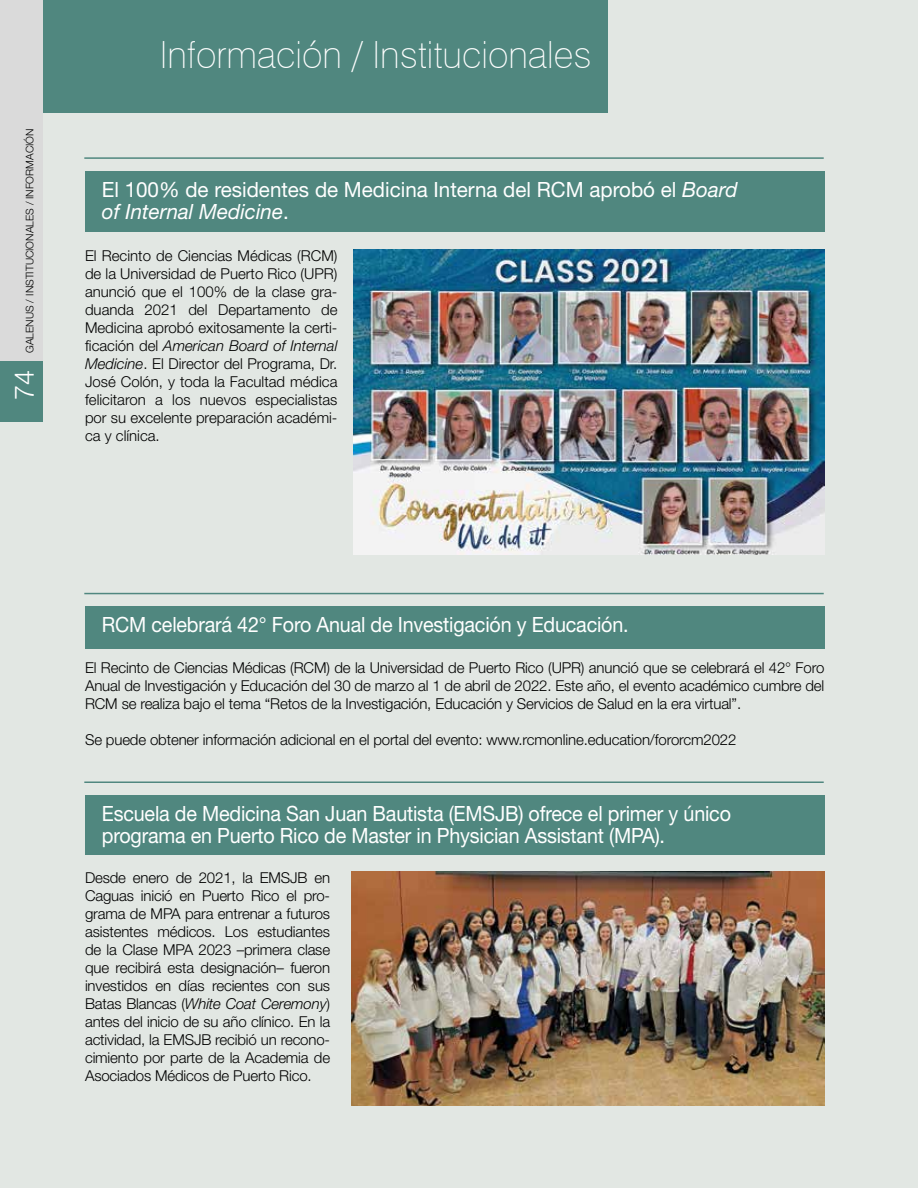
<style>
.page{position:relative;width:918px;height:1188px;background:#e2e7e3}
.page>*{position:absolute;margin:0;border:0;box-sizing:border-box;transform-origin:0 0}
.t1{font:100 37.5px "Swiss 721 BT";color:#fff}
.t2{font:300 27px "Helvetica Neue";color:#fff}
.t3{font:21px/22.5px "Helvetica Neue LT Std";letter-spacing:-.01em;color:#fff;scale:.94 1}
.t4{font:21px/22.5px "Helvetica Neue LT Std";letter-spacing:-.01em;color:#fff}
.t5{font:300 15px/18px "Helvetica Neue";letter-spacing:-.01em;color:#000;text-align:justify}
.t6{font:300 10.5px "Helvetica Neue";color:#000}
.s1{font-style:italic}
</style>
<div class="page">
<div style="left:43px;top:0;width:565px;height:112px;background:#50877f"></div>
<hr style="left:84px;top:157px;width:740px;height:2px;background:#50877f">
<hr style="left:84px;top:593px;width:740px;height:1px;background:#50877f">
<hr style="left:84px;top:782px;width:740px;height:1px;background:#50877f">
<div style="left:85px;top:171px;width:739px;height:61px;background:#50877f"></div>
<div style="left:85px;top:607px;width:739px;height:42px;background:#50877f"></div>
<div style="left:85px;top:795px;width:739px;height:60px;background:#50877f"></div>
<hr style="left:917px;top:0;width:1px;height:112px;background:#50877f">
<img style="left:353px;top:249px;width:471px;height:305px">
<img style="left:351px;top:872px;width:473px;height:234px">
<div style="left:0;top:0;width:43px;height:412px;background:#dadada"></div>
<div style="left:0;top:361px;width:43px;height:61px;background:#50877f"></div>
<p class="t6" style="left:23px;top:353px;width:226px;rotate:-90deg">GALENUS / INSTITUCIONALES / INFORMACIÓN</p>
<h2 class="t2" style="left:8px;top:400px;width:32px;rotate:-90deg">74</h2>
<h1 class="t1" style="left:160px;top:32px;width:433px">Información / Institucionales</h1>
<h3 class="t4" style="left:102px;top:178px;width:637px">El 100% de residentes de Medicina Interna del RCM aprobó el <span class="s1">Board of Internal Medicine</span>.</h3>
<p class="t5" style="left:85px;top:246px;width:254px">El Recinto de Ciencias Médicas (RCM) de la Universidad de Puerto Rico (UPR) anunció que el 100% de la clase gra&shy;duanda 2021 del Departamento de Medicina aprobó exitosamente la certi&shy;ficación del <span class="s1">American Board of Internal Medicine</span>. El Director del Programa, Dr.<br>José Colón, y toda la Facultad médica felicitaron a los nuevos especialistas por su excelente preparación académi&shy;ca y clínica.</p>
<h3 class="t3" style="left:102px;top:613px;width:562px">RCM celebrará 42° Foro Anual de Investigación y Educación.</h3>
<p class="t5" style="left:85px;top:659px;width:741px">El Recinto de Ciencias Médicas (RCM) de la Universidad de Puerto Rico (UPR) anunció que se celebrará el 42° Foro Anual de Investigación y Educación del 30 de marzo al 1 de abril de 2022. Este año, el evento académico cumbre del RCM se realiza bajo el tema “Retos de la Investigación, Educación y Servicios de Salud en la era virtual”.</p>
<p class="t5" style="left:85px;top:731px;width:653px">Se puede obtener información adicional en el portal del evento: www.rcmonline.education/fororcm2022</p>
<h3 class="t3" style="left:102px;top:802px;width:671px">Escuela de Medicina San Juan Bautista (EMSJB) ofrece el primer y único programa en Puerto Rico de Master in Physician Assistant (MPA).</h3>
<p class="t5" style="left:85px;top:869px;width:247px">Desde enero de 2021, la EMSJB en Caguas inició en Puerto Rico el pro&shy;grama de MPA para entrenar a futuros asistentes médicos. Los estudiantes de la Clase MPA 2023 –primera clase que recibirá esta designación– fueron investidos en días recientes con sus Batas Blancas (<span class="s1">White Coat Ceremony</span>) antes del inicio de su año clínico. En la actividad, la EMSJB recibió un recono&shy;cimiento por parte de la Academia de Asociados Médicos de Puerto Rico.</p>
</div>
